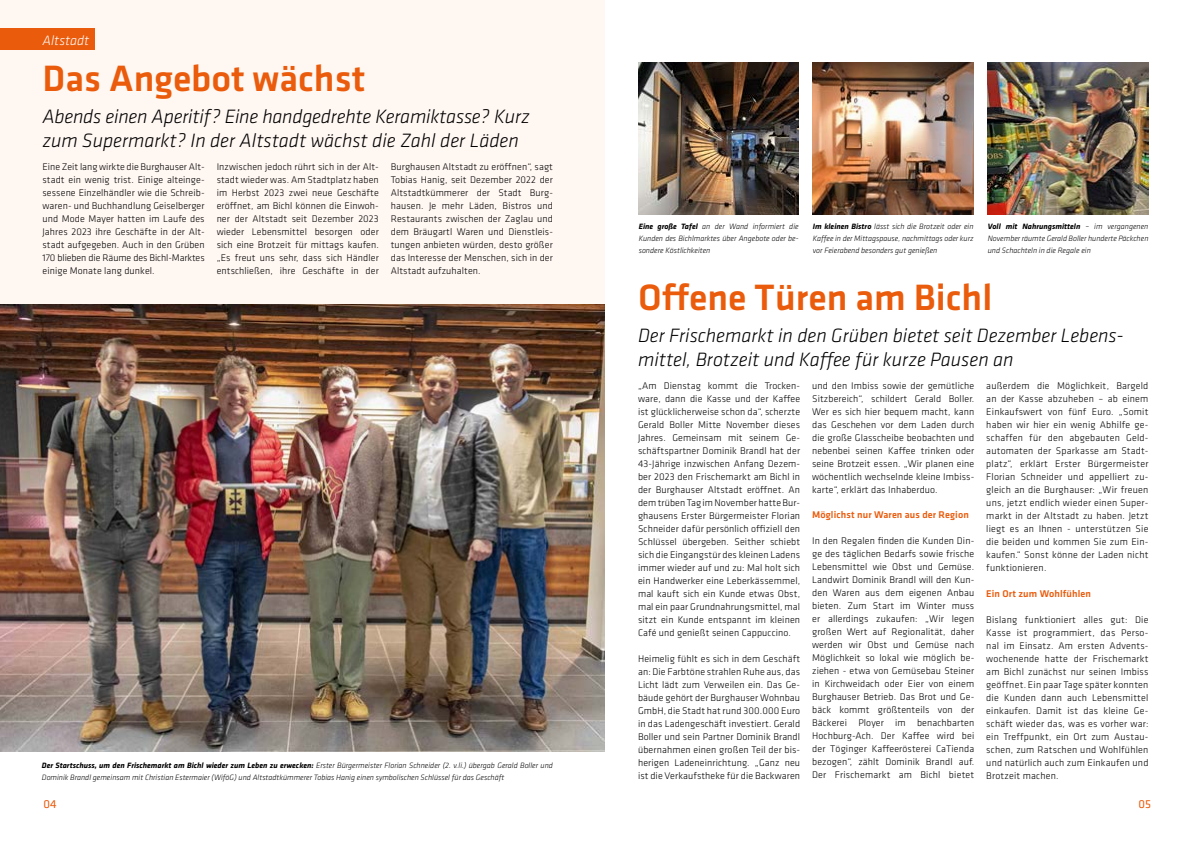
<style>
.page{position:relative;width:1191px;height:842px;background:#fff}
.page>*{position:absolute;margin:0;border:0;box-sizing:border-box;transform-origin:0 0}
.t1{font:500 38px "Klavika Basic";color:#ea5b0b}
.t2{font:italic 300 20px/24px "Klavika Basic";color:#000}
.t3{font:italic 300 14px "Klavika Basic";color:#fff}
.t4{font:12px "Klavika Basic";color:#ea5b0b}
.t5{font:500 10.1px "Klavika Basic";letter-spacing:.01em;color:#ea5b0b}
.t6{font:300 10px/13px "Klavika Basic";letter-spacing:.01em;color:#000;text-align:justify}
.t7{font:italic 300 8px/12px "Klavika Basic";color:#000}
.t8{font:italic 700 8px "Klavika";color:#000}
.s1{font-family:"Klavika";font-weight:700}
.s2{font-family:"Klavika Basic";font-weight:300}
</style>
<div class="page">
<div style="left:0;top:0;width:605px;height:305px;background:#fff7f2"></div>
<div style="left:0;top:28px;width:95px;height:22px;background:#ea5b0b"></div>
<img style="left:0;top:305px;width:604px;height:446px">
<img style="left:638px;top:62px;width:160px;height:152px">
<img style="left:813px;top:62px;width:160px;height:152px">
<img style="left:987px;top:62px;width:161px;height:152px">
<h3 class="t3" style="left:43px;top:31px;width:48px">Altstadt</h3>
<h1 class="t1" style="left:43px;top:53px;width:324px">Das Angebot wächst</h1>
<h2 class="t2" style="left:43px;top:104px;width:489px">Abends einen Aperitif? Eine handgedrehte Keramiktasse? Kurz zum Supermarkt? In der Altstadt wächst die Zahl der Läden</h2>
<p class="t6" style="left:43px;top:160px;width:164px">Eine Zeit lang wirkte die Burghauser Alt&shy;stadt ein wenig trist. Einige alteinge&shy;sessene Einzelhändler wie die Schreib&shy;waren- und Buchhandlung Geiselberger und Mode Mayer hatten im Laufe des Jahres 2023 ihre Geschäfte in der Alt&shy;stadt aufgegeben. Auch in den Grüben 170 blieben die Räume des Bichl-Marktes einige Monate lang dunkel.</p>
<p class="t6" style="left:217px;top:160px;width:164px">Inzwischen jedoch rührt sich in der Alt&shy;stadt wieder was. Am Stadtplatz haben im Herbst 2023 zwei neue Geschäfte eröffnet, am Bichl können die Einwoh&shy;ner der Altstadt seit Dezember 2023 wieder Lebensmittel besorgen oder sich eine Brotzeit für mittags kaufen. „Es freut uns sehr, dass sich Händler entschließen, ihre Geschäfte in der</p>
<p class="t6" style="left:391px;top:160px;width:164px">Burghausen Altstadt zu eröffnen“, sagt Tobias Hanig, seit Dezember 2022 der Altstadtkümmerer der Stadt Burg&shy;hausen. Je mehr Läden, Bistros und Restaurants zwischen der Zaglau und dem Bräugartl Waren und Dienstleis&shy;tungen anbieten würden, desto größer das Interesse der Menschen, sich in der Altstadt aufzuhalten.</p>
<p class="t7" style="left:42px;top:759px;width:512px"><span class="s1">Der Startschuss, um den Frischemarkt am Bichl wieder zum Leben zu erwecken:</span> Erster Bürgermeister Florian Schneider (2. v.li.) übergab Gerald Boller und<br>Dominik Brandl gemeinsam mit Christian Estermaier (WiföG) und Altstadtkümmerer Tobias Hanig einen symbolischen Schlüssel für das Geschäft</p>
<p class="t7" style="left:639px;top:220px;width:161px;text-align:justify"><span class="s1">Eine große Tafel</span> an der Wand informiert die Kunden des Bichlmarktes über Angebote oder be&shy;sondere Köstlichkeiten</p>
<p class="t7" style="left:813px;top:220px;width:162px;text-align:justify"><span class="s1">Im kleinen Bistro</span> lässt sich die Brotzeit oder ein Kaffee in der Mittagspause, nachmittags oder kurz vor Feierabend besonders gut genießen</p>
<p class="t8" style="left:987px;top:221px;width:162px">Voll mit Nahrungsmitteln <span class="s2">– im vergangenen</span></p>
<p class="t7" style="left:987px;top:232px;width:162px">November räumte Gerald Boller hunderte Päckchen und Schachteln in die Regale ein</p>
<h1 class="t1" style="left:638px;top:272px;width:356px">Offene Türen am Bichl</h1>
<h2 class="t2" style="left:638px;top:323px;width:487px">Der Frischemarkt in den Grüben bietet seit Dezember Lebens&shy;mittel, Brotzeit und Kaffee für kurze Pausen an</h2>
<p class="t6" style="left:638px;top:379px;width:164px">„Am Dienstag kommt die Trocken&shy;ware, dann die Kasse und der Kaffee ist glücklicherweise schon da“, scherzte Gerald Boller Mitte November dieses Jahres. Gemeinsam mit seinem Ge&shy;schäftspartner Dominik Brandl hat der 43-Jährige inzwischen Anfang Dezem&shy;ber 2023 den Frischemarkt am Bichl in der Burghauser Altstadt eröffnet. An dem trüben Tag im November hatte Bur&shy;ghausens Erster Bürgermeister Florian Schneider dafür persönlich offiziell den Schlüssel übergeben. Seither schiebt sich die Eingangstür des kleinen Ladens immer wieder auf und zu: Mal holt sich ein Handwerker eine Leberkässemmel, mal kauft sich ein Kunde etwas Obst, mal ein paar Grundnahrungsmittel, mal sitzt ein Kunde entspannt im kleinen Café und genießt seinen Cappuccino.</p>
<p class="t6" style="left:638px;top:652px;width:164px">Heimelig fühlt es sich in dem Geschäft an: Die Farbtöne strahlen Ruhe aus, das Licht lädt zum Verweilen ein. Das Ge&shy;bäude gehört der Burghauser Wohnbau GmbH, die Stadt hat rund 300.000 Euro in das Ladengeschäft investiert. Gerald Boller und sein Partner Dominik Brandl übernahmen einen großen Teil der bis&shy;herigen Ladeneinrichtung. „Ganz neu ist die Verkaufstheke für die Backwaren</p>
<p class="t6" style="left:986px;top:379px;width:164px">außerdem die Möglichkeit, Bargeld an der Kasse abzuheben – ab einem Einkaufswert von fünf Euro. „Somit haben wir hier ein wenig Abhilfe ge&shy;schaffen für den abgebauten Geld&shy;automaten der Sparkasse am Stadt&shy;platz“, erklärt Erster Bürgermeister Florian Schneider und appelliert zu&shy;gleich an die Burghauser: „Wir freuen uns, jetzt endlich wieder einen Super&shy;markt in der Altstadt zu haben. Jetzt liegt es an Ihnen - unterstützen Sie die beiden und kommen Sie zum Ein&shy;kaufen.“ Sonst könne der Laden nicht funktionieren.</p>
<p class="t5" style="left:986px;top:587px;width:106px">Ein Ort zum Wohlfühlen</p>
<p class="t6" style="left:986px;top:613px;width:164px">Bislang funktioniert alles gut: Die Kasse ist programmiert, das Perso&shy;nal im Einsatz. Am ersten Advents&shy;wochenende hatte der Frischemarkt am Bichl zunächst nur seinen Imbiss geöffnet. Ein paar Tage später konnten die Kunden dann auch Lebensmittel einkaufen. Damit ist das kleine Ge&shy;schäft wieder das, was es vorher war: ein Treffpunkt, ein Ort zum Austau&shy;schen, zum Ratschen und Wohlfühlen und natürlich auch zum Einkaufen und Brotzeit machen.</p>
<p class="t6" style="left:812px;top:379px;width:164px">und den Imbiss sowie der gemütliche Sitzbereich“, schildert Gerald Boller.<br>Wer es sich hier bequem macht, kann das Geschehen vor dem Laden durch die große Glasscheibe beobachten und nebenbei seinen Kaffee trinken oder seine Brotzeit essen. „Wir planen eine wöchentlich wechselnde kleine Imbiss&shy;karte“, erklärt das Inhaberduo.</p>
<p class="t5" style="left:812px;top:508px;width:158px">Möglichst nur Waren aus der Region</p>
<p class="t6" style="left:812px;top:534px;width:164px">In den Regalen finden die Kunden Din&shy;ge des täglichen Bedarfs sowie frische Lebensmittel wie Obst und Gemüse.<br>Landwirt Dominik Brandl will den Kun&shy;den Waren aus dem eigenen Anbau bieten. Zum Start im Winter muss er allerdings zukaufen: „Wir legen großen Wert auf Regionalität, daher werden wir Obst und Gemüse nach Möglichkeit so lokal wie möglich be&shy;ziehen - etwa von Gemüsebau Steiner in Kirchweidach oder Eier von einem Burghauser Betrieb. Das Brot und Ge&shy;bäck kommt größtenteils von der Bäckerei Ployer im benachbarten Hochburg-Ach. Der Kaffee wird bei der Töginger Kaffeerösterei CaTienda bezogen“, zählt Dominik Brandl auf.<br>Der Frischemarkt am Bichl bietet</p>
<p class="t4" style="left:44px;top:796px;width:15px">04</p>
<p class="t4" style="left:1138px;top:796px;width:14px">05</p>
</div>
